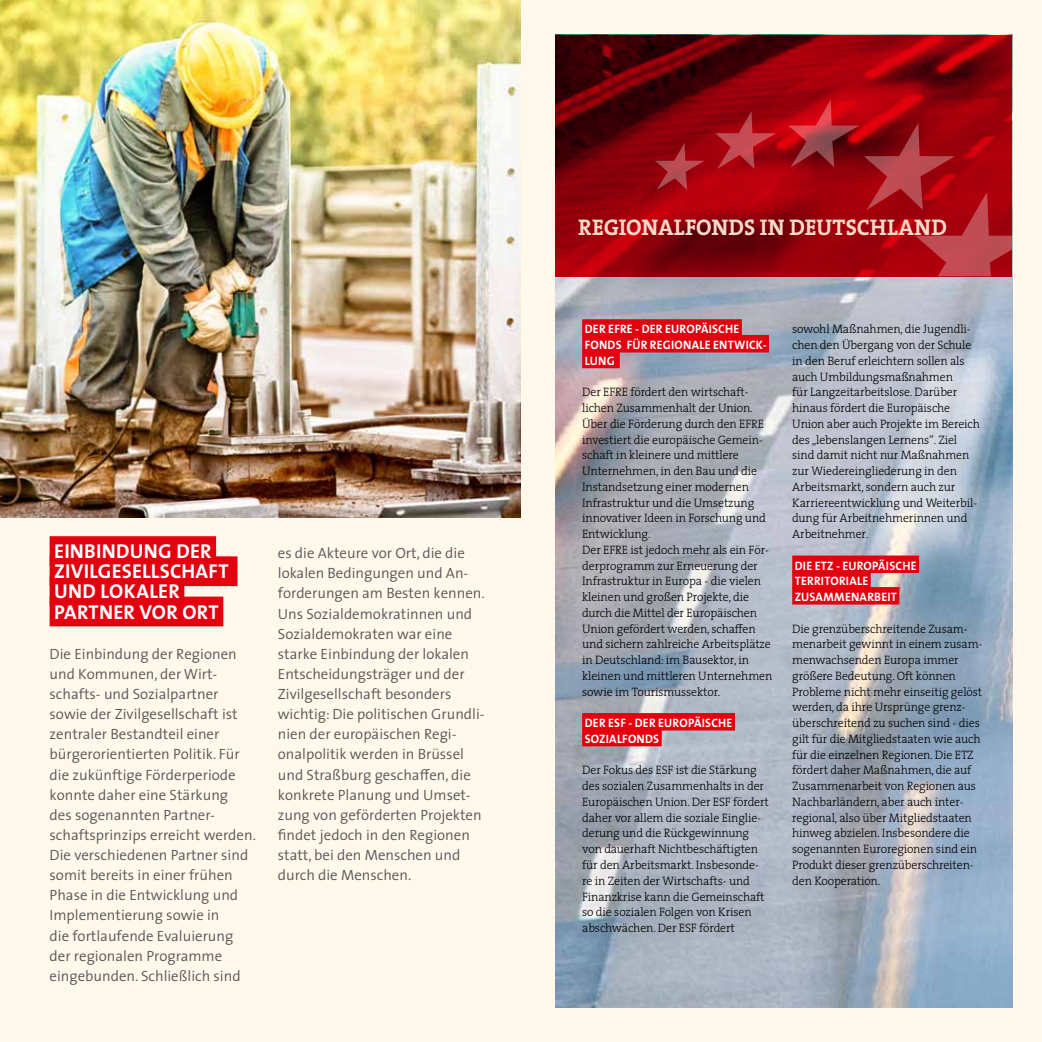
<style>
.page{position:relative;width:1042px;height:1042px;background:#fff8eb}
.page>*{position:absolute;margin:0;border:0;box-sizing:border-box;transform-origin:0 0}
.t1{font:700 22.75px "The Serif";letter-spacing:.005em;color:#fbd9c9}
.t2{font:700 20.12px/20.1px "The Sans";letter-spacing:.01em;color:#fff}
.t3{font:300 14.88px/20.1px "The Sans";color:#565656}
.t4{font:300 12.25px/15.8px "The Serif";letter-spacing:-.01em;color:#000}
.t5{font:700 12.25px/15.8px "The Sans";letter-spacing:.02em;color:#fff}
</style>
<div class="page">
<img style="left:0;top:0;width:521px;height:518px">
<img style="left:556px;top:276px;width:456px;height:731px">
<div style="left:50px;top:536px;width:166px;height:30px;background:#e3000f"></div>
<div style="left:50px;top:556px;width:187px;height:30px;background:#e3000f"></div>
<div style="left:50px;top:576px;width:134px;height:30px;background:#e3000f"></div>
<div style="left:50px;top:596px;width:173px;height:30px;background:#e3000f"></div>
<div style="left:582px;top:319px;width:160px;height:18px;background:#e3000f"></div>
<div style="left:582px;top:335px;width:187px;height:17px;background:#e3000f"></div>
<div style="left:582px;top:351px;width:38px;height:17px;background:#e3000f"></div>
<div style="left:582px;top:713px;width:153px;height:17px;background:#e3000f"></div>
<div style="left:582px;top:729px;width:80px;height:17px;background:#e3000f"></div>
<div style="left:792px;top:555px;width:127px;height:18px;background:#e3000f"></div>
<div style="left:792px;top:571px;width:79px;height:18px;background:#e3000f"></div>
<div style="left:792px;top:587px;width:107px;height:17px;background:#e3000f"></div>
<svg style="left:556px;top:35px;width:456px;height:241px;background:#7f0009"></svg>
<svg style="left:715px;top:111px;width:61px;height:58px;background:#a91722"></svg>
<svg style="left:655px;top:143px;width:49px;height:47px;background:#a11822"></svg>
<svg style="left:788px;top:100px;width:224px;height:176px;background:#a50e18"></svg>
<h2 class="t2" style="left:54px;top:541px;width:11px">EINBIN</h2>
<h2 class="t2" style="left:116px;top:541px;width:28px">DUNG</h2>
<h2 class="t2" style="left:176px;top:541px;width:37px">DER</h2>
<h2 class="t2" style="left:54px;top:561px;width:40px">ZIVILGE</h2>
<h2 class="t2" style="left:122px;top:561px;width:108px">SELLSCHAFT</h2>
<h2 class="t2" style="left:54px;top:581px;width:59px">UN D LOKALE</h2>
<h2 class="t2" style="left:54px;top:581px;width:165px;text-indent:114px">R<br>PARTNE R VOR ORT</h2>
<p class="t3" style="left:50px;top:643px;width:208px">Die Einbindung der Regionen und Kommunen, der Wirt&shy;schafts- und Sozialpartner sowie der Zivilgesellschaft ist zentraler Bestandteil einer bürgerorientierten Politik. Für die zukünftige Förderperiode konnte daher eine Stärkung<br>des sogenannten Partner&shy;schaftsprinzips erreicht werden.<br>Die verschiedenen Partner sind somit bereits in einer frühen<br>Phase in die Entwicklung und<br>Implementierung sowie in<br>die fortlaufende Evaluierung der regionalen Programme eingebunden. Schließlich sind</p>
<p class="t3" style="left:278px;top:542px;width:208px">es die Akteure vor Ort, die die lokalen Bedingungen und An&shy;forderungen am Besten kennen.<br>Uns Sozialdemokratinnen und<br>Sozialdemokraten war eine starke Einbindung der lokalen<br>Entscheidungsträger und der<br>Zivilgesellschaft besonders wichtig: Die politischen Grundli&shy;nien der europäischen Regi&shy;onalpolitik werden in Brüssel und Straßburg geschaffen, die konkrete Planung und Umset&shy;zung von geförderten Projekten findet jedoch in den Regionen statt, bei den Menschen und durch die Menschen.</p>
<h1 class="t1" style="left:578px;top:209px;width:370px">REGIONALFONDS IN DEUTSCHLAND</h1>
<p class="t5" style="left:585px;top:321px;width:155px">DER EFRE - DER EU ROPÄISCHE<br>FON DS FÜR REGIONALE</p>
<p class="t5" style="left:713px;top:337px;width:55px">ENTWICK-</p>
<p class="t5" style="left:585px;top:352px;width:9px">LUNG</p>
<p class="t4" style="left:582px;top:384px;width:192px">Der EFRE fördert den wirtschaft&shy;lichen Zusammenhalt der Union.<br>Über die Förderung durch den EFRE investiert die europäische Gemein&shy;schaft in kleinere und mittlere<br>Unternehmen, in den Bau und die<br>Instandsetzung einer modernen<br>Infrastruktur und die Umsetzung innovativer Ideen in Forschung und<br>Entwicklung.<br>Der EFRE ist jedoch mehr als ein För&shy;derprogramm zur Erneuerung der<br>Infrastruktur in Europa - die vielen kleinen und großen Projekte, die durch die Mittel der Europäischen<br>Union gefördert werden, schaffen und sichern zahlreiche Arbeitsplätze in Deutschland: im Bausektor, in kleinen und mittleren Unternehmen sowie im Tourismussektor.</p>
<p class="t5" style="left:585px;top:715px;width:149px">DER ESF - DER EUROPÄISCH E<br>SOZIALFONDS</p>
<p class="t4" style="left:582px;top:762px;width:188px">Der Fokus des ESF ist die Stärkung des sozialen Zusammenhalts in der Europäischen Union. Der ESF fördert daher vor allem die soziale Einglie&shy;derung und die Rückgewinnung von dauerhaft Nichtbeschäftigten für den Arbeitsmarkt. Insbesonde&shy;re in Zeiten der Wirtschafts- und Finanzkrise kann die Gemeinschaft so die sozialen Folgen von Krisen abschwächen. Der ESF fördert</p>
<p class="t4" style="left:792px;top:321px;width:189px">sowohl Maßnahmen, die Jugendli&shy;chen den Übergang von der Schule in den Beruf erleichtern sollen als auch Umbildungsmaßnahmen<br>für Langzeitarbeitslose. Darüber hinaus fördert die Europäische<br>Union aber auch Projekte im Bereich des „lebenslangen Lernens“. Ziel sind damit nicht nur Maßnahmen zur Wiedereingliederung in den<br>Arbeitsmarkt, sondern auch zur<br>Karriereentwicklung und Weiterbil&shy;dung für Arbeitnehmerinnen und<br>Arbeitnehmer.</p>
<p class="t5" style="left:795px;top:557px;width:123px">DIE ETZ - EUROPÄISCH E<br>TERRITORIALE<br>ZUSAMMENARBEIT</p>
<p class="t4" style="left:792px;top:620px;width:192px">Die grenzüberschreitende Zusam&shy;menarbeit gewinnt in einem zusam&shy;menwachsenden Europa immer größere Bedeutung. Oft können Probleme nicht mehr einseitig gelöst werden, da ihre Ursprünge grenz&shy;überschreitend zu suchen sind - dies gilt für die Mitgliedstaaten wie auch für die einzelnen Regionen. Die ETZ fördert daher Maßnahmen, die auf Zusammenarbeit von Regionen aus Nachbarländern, aber auch inter&shy;regional, also über Mitgliedstaaten hinweg abzielen. Insbesondere die sogenannten Euroregionen sind ein Produkt dieser grenzüberschreiten&shy;den Kooperation.</p>
</div>
